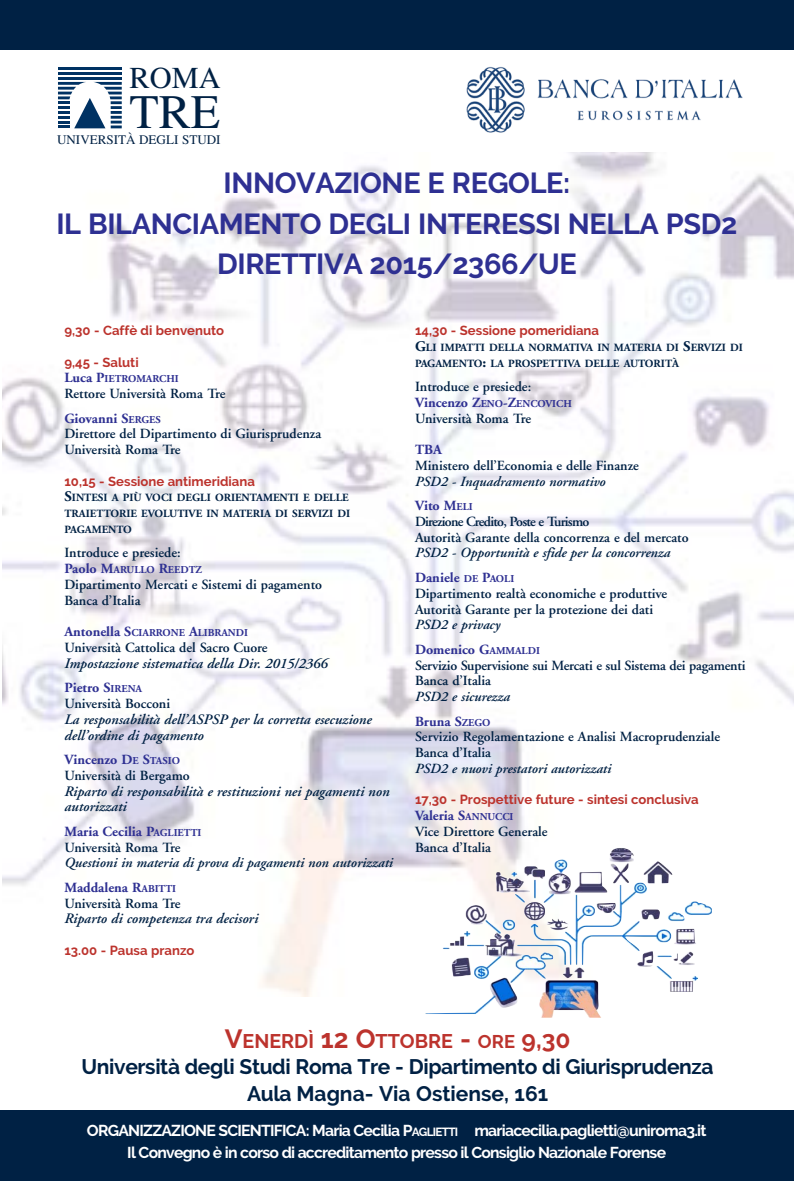
<style>
.page{position:relative;width:794px;height:1181px;background:#fff}
.page>*{position:absolute;margin:0;border:0;box-sizing:border-box;transform-origin:0 0}
.t1{font:48.04px "Times";color:#002144}
.t2{font:30.36px "Times";color:#002144}
.t3{font:700 28.88px/40.7px "Raleway";letter-spacing:-.01em;color:#2e3092;text-align:center}
.t4{font:700 21px/26.2px "Raleway";letter-spacing:-.02em;color:#002144;text-align:center}
.t5{font:700 19.69px "Raleway";color:#bc332d}
.t6{font:700 15.75px/22.2px "Raleway";letter-spacing:-.05em;color:#fff;text-align:center}
.t7{font:italic 600 14.44px/15.8px "Adobe Garamond";color:#002144}
.t8{font:600 14px/15.8px "Adobe Garamond";color:#002144}
.t9{font:italic 600 14px/24.5px "Adobe Garamond";color:#002144}
.t10{font:700 14px "Adobe Garamond";color:#2e3092}
.t11{font:700 13.12px "Raleway";color:#bc332d}
.t12{font:13.12px "Times";color:#002144}
.t13{font:700 11.03px/15.8px "Adobe Garamond";color:#002144}
.t14{font:700 10.5px "Adobe Garamond";color:#2e3092}
.s1{font-size:14px}
.s2{font-weight:700;color:#2e3092}
.s3{font-weight:700;font-size:10.5px;color:#2e3092}
.s4{font-size:14.7px}
.s5{font-weight:700;font-style:normal;color:#2e3092}
.s6{font-weight:700;font-style:normal;font-size:10.5px;color:#2e3092}
.s7{font-size:26.25px}
.s8{font-size:18.38px}
.s9{font-size:24.5px}
.s10{font-size:11.81px}
</style>
<div class="page">
<img style="left:3px;top:152px;width:791px;height:844px">
<div style="left:0;top:0;width:794px;height:50px;background:#002144"></div>
<hr style="left:58px;top:67px;width:63px;height:3px;background:#003263">
<hr style="left:58px;top:72px;width:63px;height:3px;background:#003263">
<hr style="left:58px;top:77px;width:63px;height:3px;background:#003263">
<svg style="left:58px;top:82px;width:63px;height:46px"></svg>
<div style="left:0;top:1110px;width:794px;height:71px;background:#002144"></div>
<img style="left:466px;top:67px;width:277px;height:66px">
<img style="left:465px;top:848px;width:247px;height:117px">
<h2 class="t2" style="left:129px;top:67px;width:93px">ROMA</h2>
<h1 class="t1" style="left:129px;top:95px;width:92px">TRE</h1>
<p class="t12" style="left:57px;top:135px;width:165px">UNIVERSITÀ DEGLI STUDI</p>
<h3 class="t3" style="left:56px;top:165px;width:682px">INNOVAZIONE E REGOLE:<br>IL BILANCIAMENTO DEGLI INTERESSI NELLA PSD2<br>DIRETTIVA 2015/2366/UE</h3>
<p class="t11" style="left:64px;top:326px;width:161px">9,30 - Caffè di benvenuto</p>
<p class="t11" style="left:64px;top:357px;width:76px">9,45 - Saluti</p>
<p class="t14" style="left:64px;top:375px;width:116px"><span class="s1">Luca P</span>IETROMARCHI</p>
<p class="t8" style="left:64px;top:383px;width:162px;line-height:24.5px">Rettore Università Roma Tre<br><span class="s2">Giovanni S</span><span class="s3">ERGES</span></p>
<p class="t8" style="left:64px;top:427px;width:258px">Direttore del Dipartimento di Giurisprudenza<br>Università Roma Tre</p>
<p class="t11" style="left:64px;top:476px;width:192px">10,15 - Sessione antimeridiana</p>
<p class="t13" style="left:64px;top:491px;width:287px"><span class="s4">S</span>INTESI A PIÙ VOCI DEGLI ORIENTAMENTI E DELLE<br>TRAIETTORIE EVOLUTIVE IN MATERIA DI SERVIZI DI<br>PAGAMENTO</p>
<p class="t8" style="left:64px;top:546px;width:118px">Introduce e presiede:</p>
<p class="t14" style="left:64px;top:566px;width:139px"><span class="s1">Paolo M</span>ARULLO <span class="s1">R</span>EEDTZ</p>
<p class="t8" style="left:64px;top:578px;width:259px">Dipartimento Mercati e Sistemi di pagamento<br>Banca d’Italia</p>
<p class="t14" style="left:64px;top:629px;width:185px"><span class="s1">Antonella S</span>CIARRONE <span class="s1">A</span>LIBRANDI</p>
<p class="t8" style="left:64px;top:641px;width:205px">Università Cattolica del Sacro Cuore</p>
<p class="t7" style="left:64px;top:656px;width:265px">Impostazione sistematica della Dir. 2015/2366</p>
<p class="t8" style="left:64px;top:681px;width:107px"><span class="s2">Pietro S</span><span class="s3">IRENA<br></span>Università Bocconi</p>
<p class="t7" style="left:64px;top:712px;width:309px">La responsabilità dell’ASPSP per la corretta esecuzione dell’ordine di pagamento</p>
<p class="t8" style="left:64px;top:753px;width:127px"><span class="s2">Vincenzo D</span><span class="s3">E</span> <span class="s2">S</span><span class="s3">TASIO<br></span>Università di Bergamo</p>
<p class="t7" style="left:64px;top:784px;width:327px">Riparto di responsabilità e restituzioni nei pagamenti non autorizzati</p>
<p class="t8" style="left:64px;top:825px;width:138px"><span class="s2">Maria Cecilia P</span><span class="s3">AGLIETTI<br></span>Università Roma Tre</p>
<p class="t9" style="left:64px;top:852px;width:330px">Questioni in materia di prova di pagamenti non autorizzati<br><span class="s5">Maddalena R</span><span class="s6">ABITTI</span></p>
<p class="t8" style="left:64px;top:896px;width:118px">Università Roma Tre</p>
<p class="t7" style="left:64px;top:912px;width:195px">Riparto di competenza tra decisori</p>
<p class="t11" style="left:64px;top:945px;width:131px">13.00 - Pausa pranzo</p>
<p class="t11" style="left:415px;top:326px;width:185px">14,30 - Sessione pomeridiana</p>
<p class="t13" style="left:415px;top:340px;width:329px"><span class="s4">G</span>LI IMPATTI DELLA NORMATIVA IN MATERIA DI <span class="s4">S</span>ERVIZI DI<br>PAGAMENTO<span class="s4">:</span> LA PROSPETTIVA DELLE AUTORITÀ</p>
<p class="t8" style="left:415px;top:380px;width:158px">Introduce e presiede:<br><span class="s2">Vincenzo Z</span><span class="s3">ENO</span><span class="s2">-Z</span><span class="s3">ENCOVICH<br></span>Università Roma Tre</p>
<p class="t10" style="left:415px;top:444px;width:28px">TBA</p>
<p class="t8" style="left:415px;top:459px;width:225px">Ministero dell’Economia e delle Finanze</p>
<p class="t9" style="left:415px;top:470px;width:192px">PSD2 - Inquadramento normativo<br><span class="s5">Vito M</span><span class="s6">ELI</span></p>
<p class="t8" style="left:415px;top:515px;width:275px">Direzione Credito, Poste e Turismo<br>Autorità Garante della concorrenza e del mercato</p>
<p class="t9" style="left:415px;top:542px;width:257px">PSD2 - Opportunità e sfide per la concorrenza<br><span class="s5">Daniele</span> <span class="s6">DE</span> <span class="s5">P</span><span class="s6">AOLI</span></p>
<p class="t8" style="left:415px;top:587px;width:254px">Dipartimento realtà economiche e produttive<br>Autorità Garante per la protezione dei dati</p>
<p class="t9" style="left:415px;top:614px;width:126px">PSD2 e privacy<br><span class="s5">Domenico G</span><span class="s6">AMMALDI</span></p>
<p class="t8" style="left:415px;top:658px;width:332px">Servizio Supervisione sui Mercati e sul Sistema dei pagamenti<br>Banca d’Italia</p>
<p class="t9" style="left:415px;top:685px;width:96px">PSD2 e sicurezza<br><span class="s5">Bruna S</span><span class="s6">ZEGO</span></p>
<p class="t8" style="left:415px;top:730px;width:306px">Servizio Regolamentazione e Analisi Macroprudenziale<br>Banca d’Italia</p>
<p class="t9" style="left:415px;top:757px;width:198px">PSD2 e nuovi prestatori autorizzati</p>
<p class="t11" style="left:415px;top:795px;width:285px">17,30 - Prospettive future - sintesi conclusiva</p>
<p class="t8" style="left:415px;top:809px;width:134px"><span class="s2">Valeria S</span><span class="s3">ANNUCCI<br></span>Vice Direttore Generale<br>Banca d’Italia</p>
<h3 class="t5" style="left:225px;top:1033px;width:347px"><span class="s7">V</span>ENERDÌ <span class="s7">12 O</span>TTOBRE <span class="s7">-</span> <span class="s8">ORE</span> <span class="s9">9,30</span></h3>
<h3 class="t4" style="left:82px;top:1055px;width:633px">Università degli Studi Roma Tre - Dipartimento di Giurisprudenza<br>Aula Magna- Via Ostiense, 161</h3>
<p class="t6" style="left:87px;top:1121px;width:621px">ORGANIZZAZIONE SCIENTIFICA: Maria Cecilia P<span class="s10">AGLIETTI</span> mariacecilia.paglietti@uniroma3.it<br>Il Convegno è in corso di accreditamento presso il Consiglio Nazionale Forense</p>
</div>
